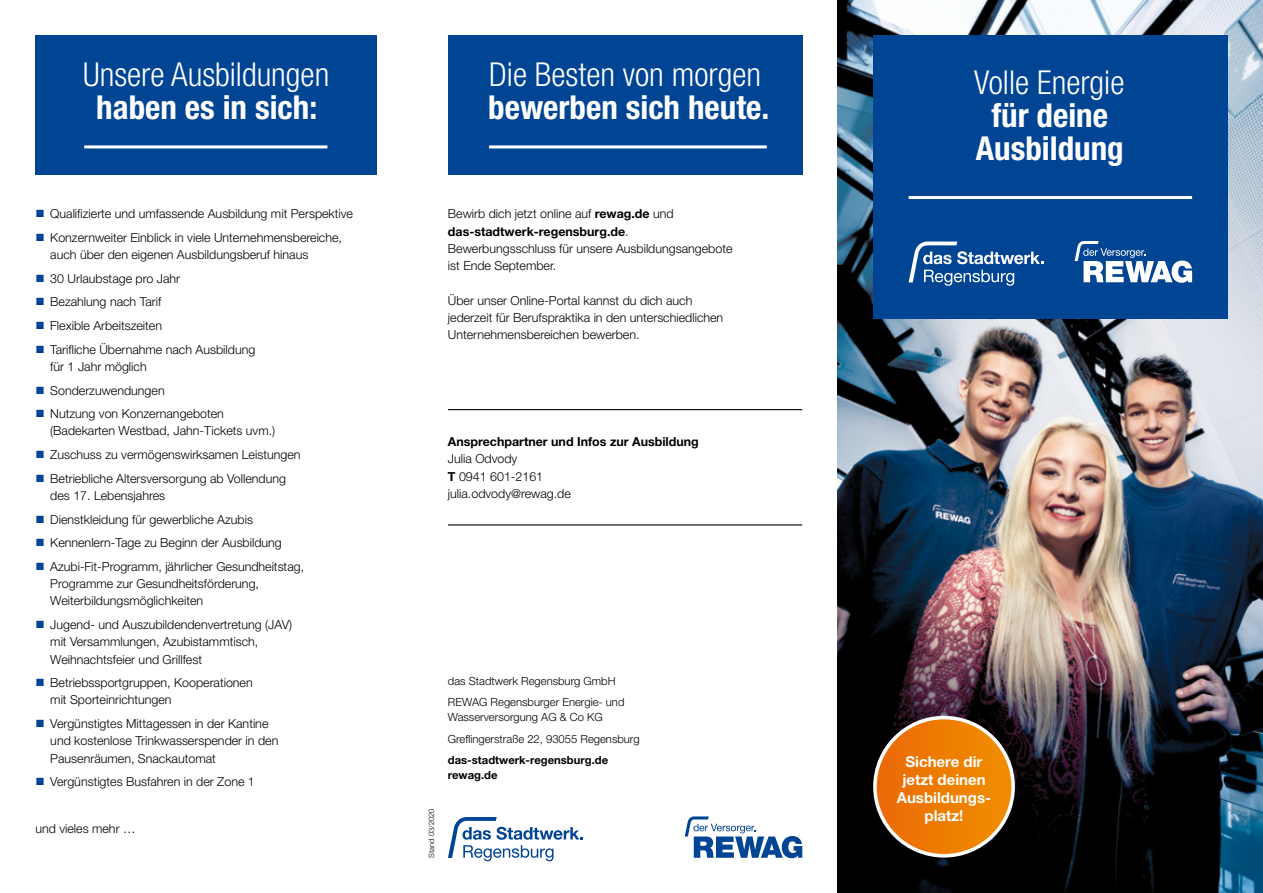
<style>
.page{position:relative;width:1263px;height:893px;background:#fff}
.page>*{position:absolute;margin:0;border:0;box-sizing:border-box;transform-origin:0 0}
.t1{font:700 condensed 33px/33px "Helvetica Neue LT Std";color:#fff;text-align:center}
.t2{font:300 condensed 33px "Helvetica Neue LT Std";color:#fff}
.t3{font:700 15px/18px "Helvetica Neue LT Std";color:#fff;text-align:center}
.t4{font:300 12.45px/17.2px "Helvetica Neue LT Std";color:#000}
.t5{font:700 12.45px "Helvetica Neue LT Std";color:#000}
.t6{font:300 11.25px/21.3px "Helvetica Neue LT Std";color:#000}
.t7{font:700 11.25px/15px "Helvetica Neue LT Std";color:#000}
.t8{font:300 7.5px "Helvetica Neue LT Std";color:#000}
.s1{font-weight:700}
</style>
<div class="page">
<img style="left:838px;top:0;width:425px;height:893px">
<div style="left:873px;top:36px;width:354px;height:283px;background:#004494"></div>
<hr style="left:909px;top:196px;width:283px;height:3px;background:#fff">
<div style="left:35px;top:35px;width:342px;height:140px;background:#004494"></div>
<hr style="left:84px;top:145px;width:243px;height:3px;background:#fff">
<svg style="left:1074px;top:241px;width:118px;height:42px"></svg>
<svg style="left:909px;top:242px;width:134px;height:44px"></svg>
<svg style="left:685px;top:816px;width:117px;height:42px"></svg>
<svg style="left:448px;top:817px;width:135px;height:44px"></svg>
<div style="left:448px;top:35px;width:354px;height:140px;background:#004494"></div>
<hr style="left:489px;top:145px;width:278px;height:3px;background:#fff">
<hr style="left:448px;top:524px;width:354px;height:1px;background:#000">
<hr style="left:448px;top:409px;width:354px;height:1px;background:#000">
<svg style="left:875px;top:718px;width:138px;height:138px;background:#ee800a"></svg>
<div style="left:873px;top:716px;width:142px;height:141px;border:4px solid #fff;border-radius:50%"></div>
<h1 class="t2" style="left:83px;top:55px;width:248px">Unsere Ausbildungen</h1>
<h1 class="t1" style="left:96px;top:90px;width:223px">haben es in sich:</h1>
<p class="t4" style="left:50px;top:202px;width:304px;line-height:23.7px">Qualifizierte und umfassende Ausbildung mit Perspektive<br>Konzernweiter Einblick in viele Unternehmensbereiche,</p>
<p class="t4" style="left:50px;top:243px;width:260px;line-height:23.7px">auch über den eigenen Ausbildungsberuf hinaus<br>30 Urlaubstage pro Jahr<br>Bezahlung nach Tarif<br>Flexible Arbeitszeiten<br>Tarifliche Übernahme nach Ausbildung</p>
<p class="t4" style="left:50px;top:354px;width:175px;line-height:23.7px">für 1 Jahr möglich<br>Sonderzuwendungen<br>Nutzung von Konzernangeboten</p>
<p class="t4" style="left:50px;top:419px;width:252px;line-height:23.7px">(Badekarten Westbad, Jahn-Tickets uvm.)<br>Zuschuss zu vermögenswirksamen Leistungen<br>Betriebliche Altersversorgung ab Vollendung</p>
<p class="t4" style="left:50px;top:483px;width:255px;line-height:23.7px">des 17. Lebensjahres<br>Dienstkleidung für gewerbliche Azubis Kennenlern-Tage zu Beginn der Ausbildung Azubi-Fit-Programm, jährlicher Gesundheitstag,</p>
<p class="t4" style="left:50px;top:575px;width:210px">Programme zur Gesundheitsförderung,<br>Weiterbildungsmöglichkeiten</p>
<p class="t4" style="left:50px;top:616px;width:243px">Jugend- und Auszubildendenvertretung (JAV) mit Versammlungen, Azubistammtisch,<br>Weihnachtsfeier und Grillfest</p>
<p class="t4" style="left:50px;top:674px;width:204px">Betriebssportgruppen, Kooperationen mit Sporteinrichtungen</p>
<p class="t4" style="left:50px;top:715px;width:230px">Vergünstigtes Mittagessen in der Kantine und kostenlose Trinkwasserspender in den<br>Pausenräumen, Snackautomat</p>
<p class="t4" style="left:50px;top:773px;width:206px">Vergünstigtes Busfahren in der Zone 1</p>
<p class="t4" style="left:35px;top:820px;width:102px">und vieles mehr …</p>
<h1 class="t2" style="left:489px;top:55px;width:273px">Die Besten von morgen</h1>
<h1 class="t1" style="left:488px;top:90px;width:282px">bewerben sich heute.</h1>
<p class="t4" style="left:448px;top:205px;width:286px">Bewirb dich jetzt online auf <span class="s1">rewag.de</span> und <span class="s1">das-stadtwerk-regensburg.de</span>.<br>Bewerbungsschluss für unsere Ausbildungsangebote ist Ende September.</p>
<p class="t4" style="left:448px;top:291px;width:277px">Über unser Online-Portal kannst du dich auch jederzeit für Berufspraktika in den unterschiedlichen<br>Unternehmensbereichen bewerben.</p>
<p class="t5" style="left:448px;top:434px;width:252px">Ansprechpartner und Infos zur Ausbildung</p>
<p class="t4" style="left:448px;top:450px;width:124px">Julia Odvody<br><span class="s1">T</span> 0941 601-2161 julia.odvody@rewag.de</p>
<h1 class="t2" style="left:974px;top:64px;width:152px">Volle Energie</h1>
<h1 class="t1" style="left:976px;top:99px;width:149px">für deine<br>Ausbildung</h1>
<p class="t8" style="left:427px;top:857px;width:50px;rotate:-90deg">Stand 03/2020</p>
<p class="t6" style="left:448px;top:670px;width:178px">das Stadtwerk Regensburg GmbH<br>REWAG Regensburger Energie- und</p>
<p class="t6" style="left:448px;top:706px;width:193px">Wasserversorgung AG &amp; Co KG<br>Greflingerstraße 22, 93055 Regensburg</p>
<p class="t7" style="left:448px;top:752px;width:162px">das-stadtwerk-regensburg.de rewag.de</p>
<p class="t3" style="left:897px;top:752px;width:96px">Sichere dir jetzt deinen<br>Ausbildungs&shy;platz!</p>
</div>
